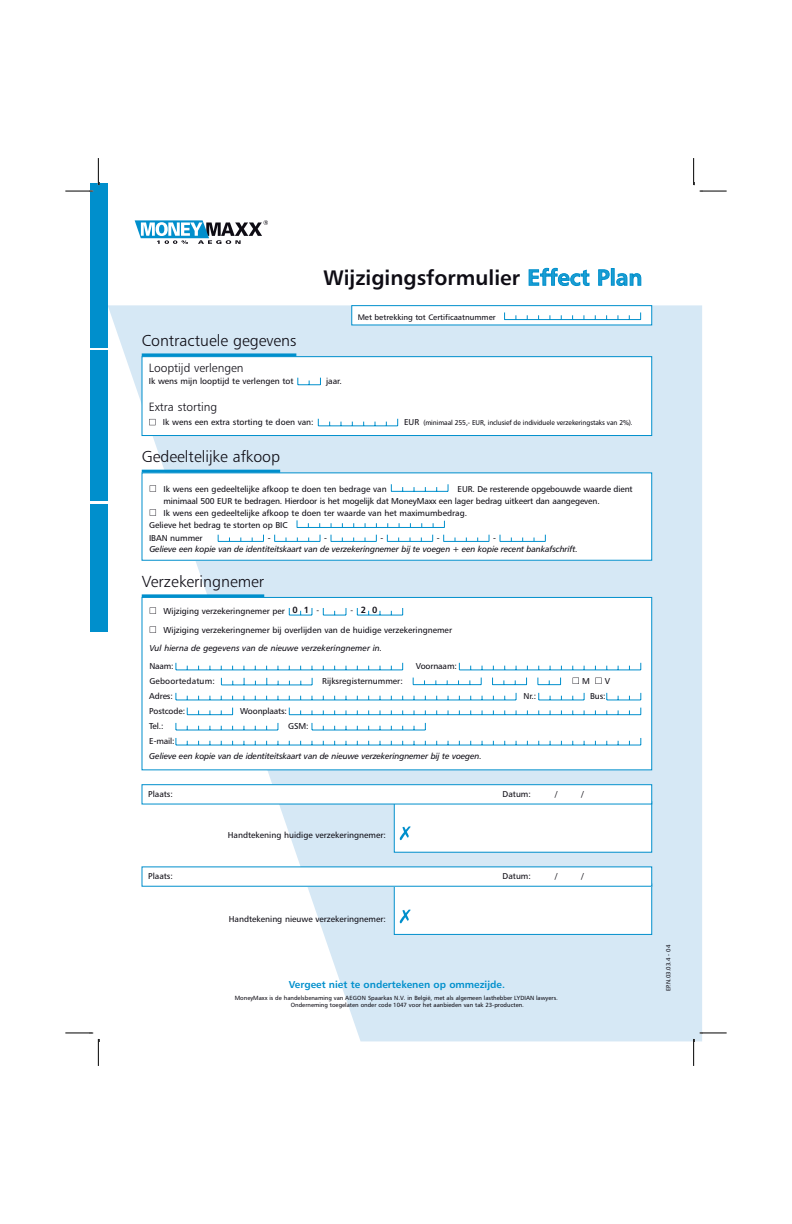
<style>
.page{position:relative;width:792px;height:1224px;background:#fff}
.page>*{position:absolute;margin:0;border:0;box-sizing:border-box;transform-origin:0 0}
.t1{font:21px "Humanist 777 BT Bold B";color:#0e0c14}
.t2{font:16px "Humanist 777 BT Light B";color:#0e0c14}
.t3{font:12px "Humanist 777 BT Light B";color:#0e0c14}
.t4{font:10px "Humanist 777 BT Bold B";color:#008fcc}
.t5{font:9px "Humanist 777 BT Bold B";color:#0e0c14}
.t6{font:8.5px/12px "Humanist 777 BT Roman B";color:#0e0c14}
.t7{font:8.5px "Humanist 777 BT Italic B";letter-spacing:-.015em;color:#0e0c14}
.t8{font:8px "Humanist 777 BT Roman B";color:#0e0c14}
.t9{font:7px "Humanist 777 BT Roman B";letter-spacing:-.015em;color:#0e0c14;scale:.96 1}
.t10{font:6px/7.2px "Humanist 777 BT Roman B";color:#0e0c14}
.s1{font-size:8.5px}
.s2{font-family:"Humanist 777 BT Bold B";font-size:9px}
.s3{font-size:8px}
.s4{font-family:"Humanist 777 BT Roman B";font-size:8px}
</style>
<div class="page">
<svg style="left:108px;top:305px;width:594px;height:736px;fill:#d6e8f5"></svg>
<div style="left:91px;top:183px;width:17px;height:165px;background:#008fcc"></div>
<div style="left:91px;top:351px;width:17px;height:150px;background:#008fcc"></div>
<div style="left:91px;top:504px;width:17px;height:127px;background:#008fcc"></div>
<svg style="left:529px;top:268px;width:61px;height:18px"></svg>
<svg style="left:598px;top:269px;width:12px;height:17px"></svg>
<div style="left:611px;top:268px;width:4px;height:18px;border:1px solid #008fcc"></div>
<svg style="left:616px;top:273px;width:25px;height:13px"></svg>
<svg style="left:135px;top:220px;width:133px;height:24px"></svg>
<div style="left:352px;top:306px;width:300px;height:19px;background:#fff"></div>
<div style="left:352px;top:305px;width:300px;height:20px;border:1px solid #008fcc"></div>
<hr style="left:505px;top:319px;width:136px;height:1px;background:#008fcc">
<hr style="left:142px;top:353px;width:154px;height:3px;background:#008fcc">
<div style="left:142px;top:357px;width:510px;height:79px;background:#fff"></div>
<div style="left:142px;top:356px;width:510px;height:80px;border:1px solid #008fcc"></div>
<svg style="left:149px;top:419px;width:7px;height:6px"></svg>
<hr style="left:318px;top:426px;width:80px;height:1px;background:#008fcc">
<svg style="left:298px;top:378px;width:23px;height:8px"></svg>
<div style="left:394px;top:802px;width:258px;height:50px;background:#fff"></div>
<div style="left:142px;top:785px;width:510px;height:19px;background:#fff"></div>
<div style="left:142px;top:784px;width:510px;height:20px;border:1px solid #008fcc"></div>
<svg style="left:400px;top:826px;width:11px;height:14px"></svg>
<div style="left:394px;top:884px;width:258px;height:50px;background:#fff"></div>
<div style="left:394px;top:884px;width:258px;height:51px;border:1px solid #008fcc"></div>
<div style="left:142px;top:867px;width:510px;height:19px;background:#fff"></div>
<svg style="left:400px;top:909px;width:11px;height:14px"></svg>
<hr style="left:142px;top:594px;width:122px;height:3px;background:#008fcc">
<div style="left:142px;top:597px;width:510px;height:173px;background:#fff"></div>
<svg style="left:150px;top:607px;width:6px;height:7px"></svg>
<svg style="left:150px;top:626px;width:6px;height:7px"></svg>
<div style="left:142px;top:597px;width:510px;height:173px;border:1px solid #008fcc"></div>
<svg style="left:176px;top:608px;width:465px;height:137px"></svg>
<div style="left:142px;top:473px;width:510px;height:87px;background:#fff"></div>
<svg style="left:150px;top:485px;width:6px;height:7px"></svg>
<svg style="left:150px;top:509px;width:6px;height:7px"></svg>
<hr style="left:391px;top:491px;width:57px;height:1px;background:#008fcc">
<hr style="left:142px;top:470px;width:138px;height:3px;background:#008fcc">
<svg style="left:65px;top:158px;width:35px;height:34px"></svg>
<svg style="left:65px;top:1032px;width:35px;height:34px"></svg>
<svg style="left:693px;top:158px;width:34px;height:34px"></svg>
<svg style="left:693px;top:1032px;width:34px;height:34px"></svg>
<hr style="left:297px;top:527px;width:148px;height:1px;background:#008fcc">
<hr style="left:218px;top:541px;width:46px;height:1px;background:#008fcc">
<hr style="left:275px;top:541px;width:45px;height:1px;background:#008fcc">
<hr style="left:331px;top:541px;width:45px;height:1px;background:#008fcc">
<hr style="left:387px;top:541px;width:46px;height:1px;background:#008fcc">
<hr style="left:444px;top:541px;width:45px;height:1px;background:#008fcc">
<hr style="left:500px;top:541px;width:45px;height:1px;background:#008fcc">
<h1 class="t1" style="left:324px;top:265px;width:198px">Wijzigingsformulier</h1>
<p class="t8" style="left:358px;top:312px;width:140px">Met betrekking tot Certificaatnummer</p>
<h2 class="t2" style="left:142px;top:330px;width:156px">Contractuele gegevens</h2>
<h3 class="t3" style="left:149px;top:361px;width:96px">Looptijd verlengen</h3>
<p class="t6" style="left:149px;top:375px;width:146px">Ik wens mijn looptijd te verlengen tot</p>
<p class="t6" style="left:326px;top:375px;width:17px">jaar.</p>
<h3 class="t3" style="left:149px;top:400px;width:70px">Extra storting</h3>
<p class="t6" style="left:163px;top:416px;width:152px">Ik wens een extra storting te doen van:</p>
<p class="t9" style="left:404px;top:418px;width:240px"><span class="s1">EUR</span> (minimaal 255,- EUR, inclusief de individuele verzekeringstaks van 2%).</p>
<h2 class="t2" style="left:142px;top:446px;width:140px">Gedeeltelijke afkoop</h2>
<p class="t6" style="left:164px;top:483px;width:225px">Ik wens een gedeeltelijke afkoop te doen ten bedrage van</p>
<p class="t6" style="left:164px;top:483px;width:471px;text-indent:294px">EUR. De resterende opgebouwde waarde dient minimaal 500 EUR te bedragen. Hierdoor is het mogelijk dat MoneyMaxx een lager bedrag uitkeert dan aangegeven.<br>Ik wens een gedeeltelijke afkoop te doen ter waarde van het maximumbedrag.</p>
<p class="t7" style="left:149px;top:544px;width:430px">Gelieve een kopie van de identiteitskaart van de verzekeringnemer bij te voegen + een kopie recent bankafschrift.</p>
<p class="t6" style="left:149px;top:518px;width:140px;line-height:13px">Gelieve het bedrag te storten op BIC<br>IBAN nummer</p>
<p class="t6" style="left:268px;top:531px;width:4px">-</p>
<p class="t6" style="left:324px;top:531px;width:4px">-</p>
<p class="t6" style="left:381px;top:531px;width:4px">-</p>
<p class="t6" style="left:437px;top:531px;width:4px">-</p>
<p class="t6" style="left:493px;top:531px;width:4px">-</p>
<h2 class="t2" style="left:142px;top:571px;width:124px">Verzekeringnemer</h2>
<p class="t6" style="left:164px;top:605px;width:157px">Wijziging verzekeringnemer per <span class="s2">0 1</span> <span class="s3">-</span></p>
<p class="t5" style="left:351px;top:604px;width:28px"><span class="s4">-</span> 20</p>
<p class="t6" style="left:164px;top:624px;width:290px">Wijziging verzekeringnemer bij overlijden van de huidige verzekeringnemer</p>
<p class="t7" style="left:149px;top:643px;width:235px">Vul hierna de gegevens van de nieuwe verzekeringnemer in.</p>
<p class="t6" style="left:149px;top:660px;width:26px">Naam:</p>
<p class="t6" style="left:416px;top:660px;width:42px">Voornaam:</p>
<p class="t6" style="left:149px;top:675px;width:67px">Geboortedatum:</p>
<p class="t6" style="left:322px;top:675px;width:82px">Rijksregisternummer:</p>
<p class="t6" style="left:582px;top:675px;width:9px">M</p>
<p class="t6" style="left:605px;top:675px;width:7px">V</p>
<p class="t6" style="left:149px;top:690px;width:25px">Adres:</p>
<p class="t6" style="left:523px;top:690px;width:14px">Nr.:</p>
<p class="t6" style="left:590px;top:690px;width:17px">Bus:</p>
<p class="t6" style="left:149px;top:705px;width:37px">Postcode:</p>
<p class="t6" style="left:240px;top:705px;width:48px">Woonplaats:</p>
<p class="t6" style="left:149px;top:720px;width:16px">Tel.:</p>
<p class="t6" style="left:288px;top:720px;width:22px">GSM:</p>
<p class="t6" style="left:149px;top:735px;width:27px">E-mail:</p>
<p class="t7" style="left:149px;top:751px;width:334px">Gelieve een kopie van de identiteitskaart van de nieuwe verzekeringnemer bij te voegen.</p>
<p class="t6" style="left:148px;top:788px;width:26px">Plaats:</p>
<p class="t6" style="left:503px;top:788px;width:30px">Datum:</p>
<p class="t6" style="left:555px;top:788px;width:4px">/</p>
<p class="t6" style="left:582px;top:788px;width:4px">/</p>
<p class="t6" style="left:228px;top:829px;width:160px">Handtekening huidige verzekeringnemer:</p>
<p class="t6" style="left:148px;top:870px;width:26px">Plaats:</p>
<p class="t6" style="left:503px;top:870px;width:30px">Datum:</p>
<p class="t6" style="left:555px;top:870px;width:4px">/</p>
<p class="t6" style="left:582px;top:870px;width:4px">/</p>
<p class="t6" style="left:229px;top:912px;width:159px">Handtekening nieuwe verzekeringnemer:</p>
<p class="t4" style="left:289px;top:978px;width:218px">Vergeet niet te ondertekenen op ommezijde.</p>
<p class="t10" style="left:291px;top:994px;width:269px;text-indent:-56px">MoneyMaxx is de handelsbenaming van AEGON Spaarkas N.V. in België, met als algemeen lasthebber LYDIAN lawyers.<br>Onderneming toegelaten onder code 1047 voor het aanbieden van tak 23-producten.</p>
<p class="t10" style="left:665px;top:991px;width:48px;rotate:-90deg">N. PE 4.30.30. - 40</p>
</div>
